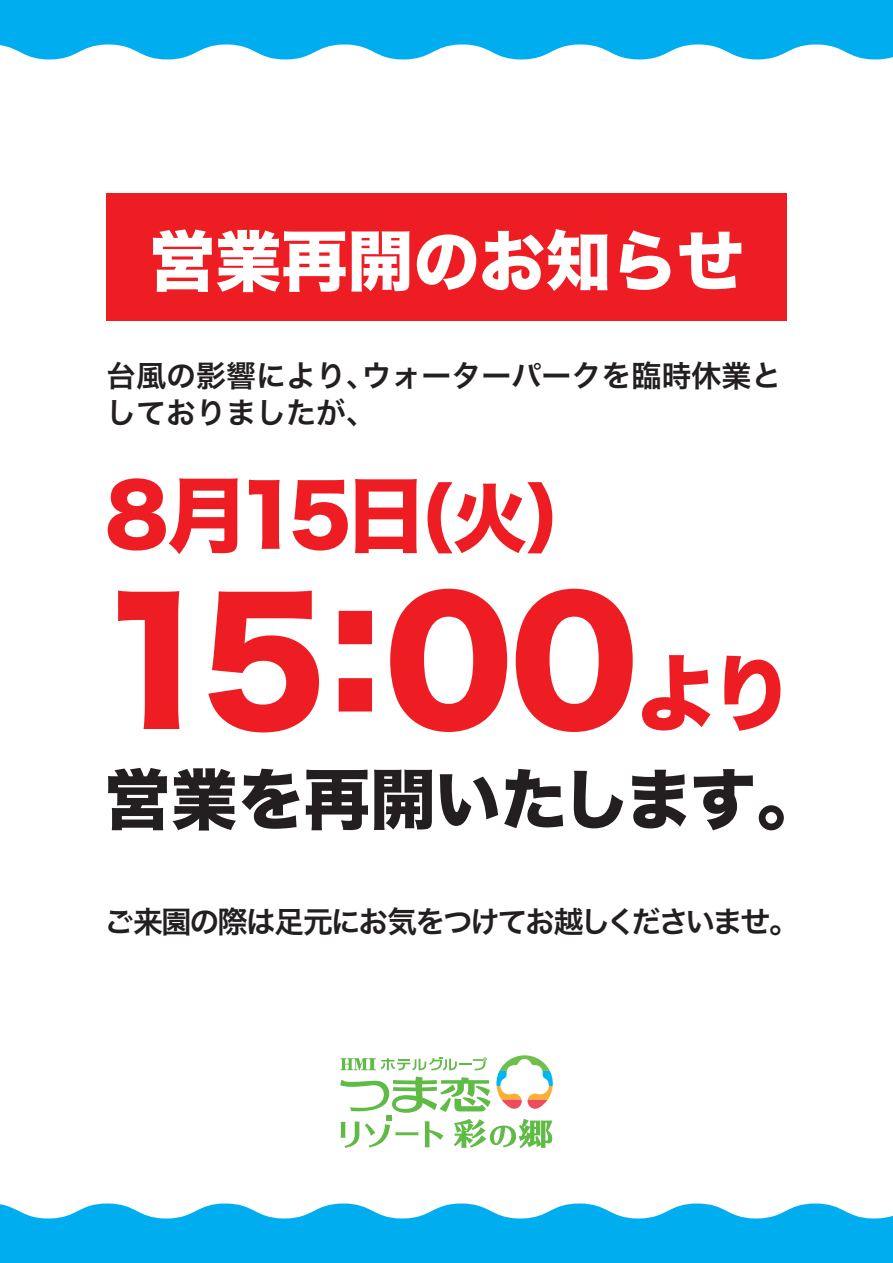
<style>
.page{position:relative;width:893px;height:1263px;background:#fff}
.page>*{position:absolute;margin:0;border:0;box-sizing:border-box;transform-origin:0 0}
.t1{font:165px "Hiragino Sans W8";color:#ee1d23}
.t2{font:82.5px "Hiragino Sans W8";letter-spacing:-.11em;color:#ee1d23}
.t3{font:66px "Hiragino Sans W8";color:#231f20}
.t4{font:66px "Hiragino Sans W8";color:#fff}
.t5{font:30px/37.5px "Hiragino Sans W6";color:#231f20}
.t6{font:30px "Hiragino Sans W6";letter-spacing:-.075em;color:#231f20}
.s1{font-size:75px}
.s2{font-size:82.5px}
</style>
<div class="page">
<div style="left:106px;top:193px;width:681px;height:128px;background:#ee1d23"></div>
<svg style="left:340px;top:1055px;width:213px;height:93px"></svg>
<svg style="left:0;top:0;width:893px;height:59px;background:#1db7f0"></svg>
<svg style="left:0;top:1203px;width:893px;height:60px;background:#23b9f1"></svg>
<h3 class="t4" style="left:149px;top:224px;width:595px">営業再開のお知らせ</h3>
<p class="t5" style="left:106px;top:355px;width:677px">台風の影響により、ウォーターパークを臨時休業としておりましたが、</p>
<h2 class="t2" style="left:105px;top:469px;width:497px">8月15日<span class="s1">（火）</span></h2>
<h1 class="t1" style="left:95px;top:570px;width:700px">15：00<span class="s2">より</span></h1>
<h3 class="t3" style="left:105px;top:763px;width:719px">営業を再開いたします。</h3>
<p class="t6" style="left:104px;top:894px;width:696px">ご来園の際は足元にお気をつけてお越しくださいませ。</p>
</div>
